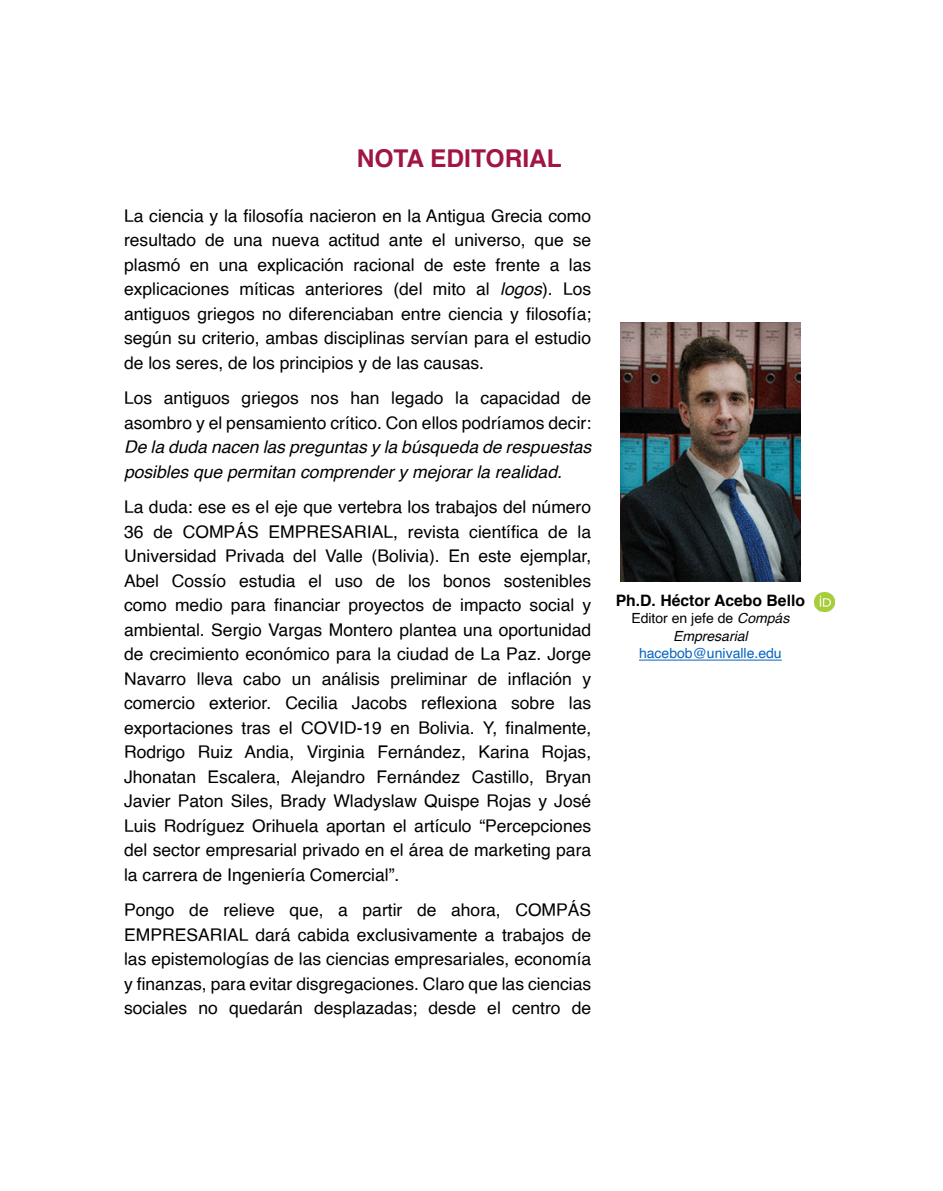
<style>
.page{position:relative;width:943px;height:1191px;background:#fff}
.page>*{position:absolute;margin:0;border:0;box-sizing:border-box;transform-origin:0 0}
.t1{font:700 24.5px "Helvetica";color:#a01545}
.t2{font:17.5px/24.5px "Helvetica";color:#000;text-align:justify}
.t3{font:italic 17.5px/24.5px "Helvetica";color:#000}
.t4{font:700 15.75px "Helvetica";color:#000}
.t5{font:italic 14px/17.5px "Helvetica";color:#000;text-align:center}
.t6{font:14px "Helvetica";color:#0563c1}
.s1{font-style:italic}
.s2{font-style:normal}
</style>
<div class="page">
<hr style="left:639px;top:659px;width:142px;height:1px;background:#0563c1">
<img style="left:814px;top:592px;width:20px;height:20px">
<img style="left:620px;top:322px;width:180px;height:260px">
<h1 class="t1" style="left:357px;top:139px;width:207px">NOTA EDITORIAL</h1>
<p class="t2" style="left:124px;top:204px;width:468px">La ciencia y la filosofía nacieron en la Antigua Grecia como resultado de una nueva actitud ante el universo, que se plasmó en una explicación racional de este frente a las explicaciones míticas anteriores (del mito al <span class="s1">logos</span>). Los antiguos griegos no diferenciaban entre ciencia y filosofía; según su criterio, ambas disciplinas servían para el estudio de los seres, de los principios y de las causas.</p>
<p class="t2" style="left:124px;top:386px;width:468px">Los antiguos griegos nos han legado la capacidad de asombro y el pensamiento crítico. Con ellos podríamos decir:</p>
<p class="t3" style="left:124px;top:435px;width:468px">De la duda nacen las preguntas y la búsqueda de respuestas posibles que permitan comprender y mejorar la realidad.</p>
<p class="t2" style="left:124px;top:495px;width:468px">La duda: ese es el eje que vertebra los trabajos del número 36 de COMPÁS EMPRESARIAL, revista científica de la Universidad Privada del Valle (Bolivia). En este ejemplar, Abel Cossío estudia el uso de los bonos sostenibles como medio para financiar proyectos de impacto social y ambiental. Sergio Vargas Montero plantea una oportunidad de crecimiento económico para la ciudad de La Paz. Jorge Navarro lleva cabo un análisis preliminar de inflación y comercio exterior. Cecilia Jacobs reflexiona sobre las exportaciones tras el COVID-19 en Bolivia. Y, finalmente, Rodrigo Ruiz Andia, Virginia Fernández, Karina Rojas, Jhonatan Escalera, Alejandro Fernández Castillo, Bryan Javier Paton Siles, Brady Wladyslaw Quispe Rojas y José Luis Rodríguez Orihuela aportan el artículo “Percepciones del sector empresarial privado en el área de marketing para la carrera de Ingeniería Comercial”.</p>
<p class="t2" style="left:124px;top:898px;width:468px">Pongo de relieve que, a partir de ahora, COMPÁS EMPRESARIAL dará cabida exclusivamente a trabajos de las epistemologías de las ciencias empresariales, economía y finanzas, para evitar disgregaciones. Claro que las ciencias sociales no quedarán desplazadas; desde el centro de</p>
<p class="t4" style="left:615px;top:587px;width:191px">Ph.D. Héctor Acebo Bello</p>
<p class="t5" style="left:631px;top:610px;width:159px"><span class="s2">Editor en jefe de</span> Compás<br>Empresarial</p>
<p class="t6" style="left:639px;top:642px;width:144px">hacebob@univalle.edu</p>
</div>
